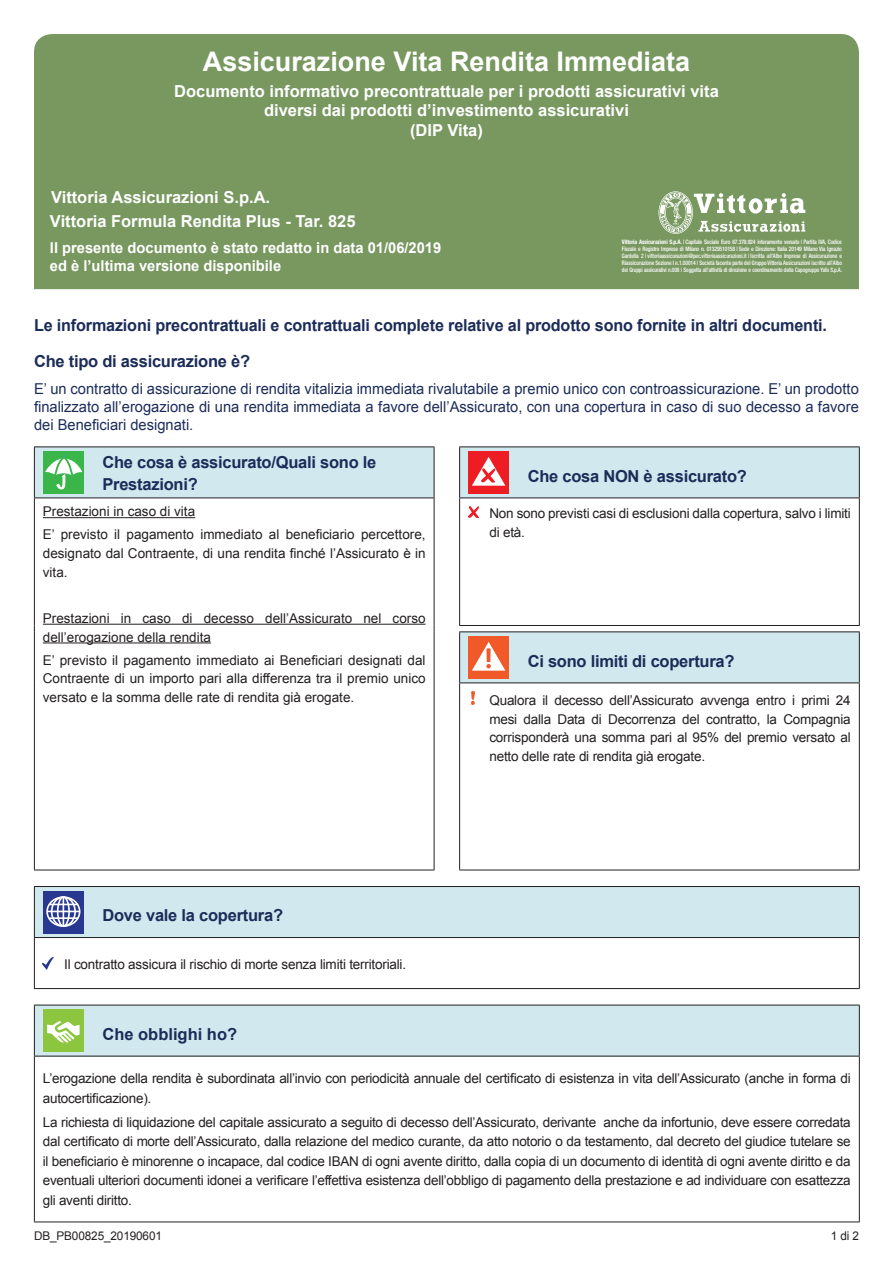
<style>
.page{position:relative;width:893px;height:1263px;background:#fff}
.page>*{position:absolute;margin:0;border:0;box-sizing:border-box;transform-origin:0 0}
.t1{font:700 27px "Arial";color:#fff}
.t2{font:700 16.5px/22.5px "Arial";letter-spacing:-.015em;color:#1c2c59}
.t3{font:700 16.5px/19.5px "Arial";color:#fff;text-align:center}
.t4{font:15px/18px "Arial";color:#1c2c59;text-align:justify}
.t5{font:700 15px/18px "Arial";color:#fff}
.t6{font:13.5px/18.8px "Arial";letter-spacing:-.015em;color:#231f20}
.t7{font:12px "Arial";letter-spacing:-.01em;color:#231f20}
.t8{font:500 condensed 6.15px/7.1px "Helvetica Neue";letter-spacing:-.02em;color:#fff;text-align:justify;scale:.94 1}
.s1{font-family:"Helvetica Neue LT Std";font-weight:700}
</style>
<div class="page">
<svg style="left:35px;top:447px;width:824px;height:236px"></svg>
<hr style="left:34px;top:446px;width:400px;height:1px;background:#231f20">
<hr style="left:34px;top:447px;width:1px;height:50px;background:#231f20">
<hr style="left:434px;top:447px;width:1px;height:50px;background:#231f20">
<hr style="left:459px;top:446px;width:401px;height:1px;background:#231f20">
<hr style="left:459px;top:447px;width:1px;height:50px;background:#231f20">
<hr style="left:859px;top:447px;width:1px;height:50px;background:#231f20">
<hr style="left:34px;top:497px;width:400px;height:1px;background:#231f20">
<hr style="left:34px;top:498px;width:1px;height:127px;background:#231f20">
<hr style="left:434px;top:498px;width:1px;height:127px;background:#231f20">
<hr style="left:459px;top:497px;width:401px;height:1px;background:#231f20">
<hr style="left:459px;top:498px;width:1px;height:127px;background:#231f20">
<hr style="left:859px;top:498px;width:1px;height:127px;background:#231f20">
<hr style="left:459px;top:625px;width:401px;height:1px;background:#231f20">
<hr style="left:34px;top:632px;width:1px;height:51px;background:#231f20">
<hr style="left:434px;top:632px;width:1px;height:51px;background:#231f20">
<hr style="left:459px;top:631px;width:401px;height:1px;background:#231f20">
<hr style="left:459px;top:632px;width:1px;height:50px;background:#231f20">
<hr style="left:859px;top:632px;width:1px;height:50px;background:#231f20">
<hr style="left:34px;top:683px;width:1px;height:187px;background:#231f20">
<hr style="left:434px;top:683px;width:1px;height:187px;background:#231f20">
<hr style="left:459px;top:682px;width:401px;height:1px;background:#231f20">
<hr style="left:459px;top:683px;width:1px;height:187px;background:#231f20">
<hr style="left:859px;top:683px;width:1px;height:187px;background:#231f20">
<hr style="left:34px;top:870px;width:400px;height:1px;background:#231f20">
<hr style="left:459px;top:870px;width:401px;height:1px;background:#231f20">
<div style="left:43px;top:451px;width:41px;height:42px;background:#3ab54a"></div>
<svg style="left:45px;top:454px;width:37px;height:35px"></svg>
<div style="left:468px;top:451px;width:41px;height:43px;background:#ee1d23"></div>
<svg style="left:472px;top:457px;width:33px;height:29px"></svg>
<hr style="left:43px;top:517px;width:152px;height:1px;background:#231f20">
<hr style="left:43px;top:624px;width:383px;height:1px;background:#231f20">
<hr style="left:43px;top:642px;width:168px;height:1px;background:#231f20">
<svg style="left:468px;top:506px;width:11px;height:11px"></svg>
<div style="left:468px;top:636px;width:41px;height:43px;background:#f15929"></div>
<svg style="left:472px;top:642px;width:33px;height:29px"></svg>
<img style="left:471px;top:691px;width:4px;height:14px">
<div style="left:34px;top:886px;width:825px;height:51px;background:#d0e8ee"></div>
<hr style="left:34px;top:886px;width:826px;height:1px;background:#231f20">
<hr style="left:34px;top:887px;width:1px;height:50px;background:#231f20">
<hr style="left:859px;top:887px;width:1px;height:50px;background:#231f20">
<hr style="left:34px;top:937px;width:826px;height:1px;background:#231f20">
<hr style="left:34px;top:938px;width:1px;height:50px;background:#231f20">
<hr style="left:859px;top:938px;width:1px;height:50px;background:#231f20">
<hr style="left:34px;top:988px;width:826px;height:1px;background:#231f20">
<svg style="left:43px;top:891px;width:41px;height:42px"></svg>
<div style="left:46px;top:896px;width:34px;height:31px;border:2px solid #fff;border-radius:50%"></div>
<div style="left:51px;top:896px;width:25px;height:31px;border:2px solid #fff;border-radius:50%"></div>
<div style="left:57px;top:896px;width:13px;height:31px;border:2px solid #fff;border-radius:50%"></div>
<hr style="left:63px;top:897px;width:1px;height:30px;background:#fff">
<svg style="left:49px;top:904px;width:29px;height:1px"></svg>
<hr style="left:49px;top:917px;width:29px;height:2px;background:#fff">
<hr style="left:47px;top:911px;width:33px;height:1px;background:#fff">
<svg style="left:43px;top:957px;width:11px;height:12px"></svg>
<div style="left:34px;top:1005px;width:825px;height:51px;background:#d0e8ee"></div>
<hr style="left:34px;top:1005px;width:826px;height:1px;background:#231f20">
<hr style="left:34px;top:1005px;width:1px;height:51px;background:#231f20">
<hr style="left:859px;top:1005px;width:1px;height:51px;background:#231f20">
<hr style="left:34px;top:1056px;width:826px;height:1px;background:#231f20">
<hr style="left:34px;top:1056px;width:1px;height:165px;background:#231f20">
<hr style="left:859px;top:1056px;width:1px;height:165px;background:#231f20">
<hr style="left:34px;top:1221px;width:826px;height:1px;background:#231f20">
<div style="left:43px;top:1009px;width:41px;height:43px;background:#8bc63e"></div>
<svg style="left:47px;top:1021px;width:33px;height:22px"></svg>
<div style="left:34px;top:34px;width:825px;height:255px;background:#789860"></div>
<svg style="left:658px;top:191px;width:147px;height:43px"></svg>
<h1 class="t1" style="left:203px;top:43px;width:489px">Assicurazione Vita Rendita Immediata</h1>
<p class="t3" style="left:174px;top:82px;width:546px">Documento informativo precontrattuale per i prodotti assicurativi vita diversi dai prodotti d’investimento assicurativi<br>(DIP Vita)</p>
<p class="t3" style="left:50px;top:186px;width:307px;line-height:23.4px;text-align:left">Vittoria Assicurazioni S.p.A.<br>Vittoria Formula Rendita Plus - Tar. 825</p>
<p class="t5" style="left:50px;top:239px;width:393px">Il presente documento è stato redatto in data 01/06/2019 ed è l’ultima versione disponibile</p>
<p class="t8" style="left:622px;top:238px;width:236px"><span class="s1">Vittoria Assicurazioni S.p.A.</span> | Capitale Sociale Euro 67.378.924 interamente versato | Partita IVA, Codice Fiscale e Registro Imprese di Milano n. 01329510158 | Sede e Direzione: Italia 20149 Milano Via Ignazio Gardella 2 | vittoriaassicurazioni@pec.vittoriaassicurazioni.it | Iscritta all’Albo Imprese di Assicurazione e Riassicurazione Sezione I n.1.00014 | Società facente parte del Gruppo Vittoria Assicurazioni iscritto all’Albo dei Gruppi assicurativi n.008 | Soggetta all’attività di direzione e coordinamento della Capogruppo Yafa S.p.A.</p>
<p class="t2" style="left:34px;top:314px;width:794px">Le informazioni precontrattuali e contrattuali complete relative al prodotto sono fornite in altri documenti.</p>
<p class="t2" style="left:34px;top:351px;width:218px">Che tipo di assicurazione è?</p>
<p class="t4" style="left:34px;top:380px;width:826px">E’ un contratto di assicurazione di rendita vitalizia immediata rivalutabile a premio unico con controassicurazione. E’ un prodotto finalizzato all’erogazione di una rendita immediata a favore dell’Assicurato, con una copertura in caso di suo decesso a favore dei Beneficiari designati.</p>
<p class="t2" style="left:102px;top:451px;width:276px">Che cosa è assicurato/Quali sono le<br>Prestazioni?</p>
<p class="t6" style="left:43px;top:500px;width:384px;line-height:23px">Prestazioni in caso di vita<br>E’ previsto il pagamento immediato al beneficiario percettore,</p>
<p class="t6" style="left:43px;top:544px;width:384px">designato dal Contraente, di una rendita finché l’Assicurato è in vita.</p>
<p class="t6" style="left:43px;top:609px;width:384px">Prestazioni in caso di decesso dell’Assicurato nel corso dell’erogazione della rendita</p>
<p class="t6" style="left:43px;top:650px;width:384px;text-align:justify">E’ previsto il pagamento immediato ai Beneficiari designati dal Contraente di un importo pari alla differenza tra il premio unico versato e la somma delle rate di rendita già erogate.</p>
<p class="t2" style="left:102px;top:905px;width:182px">Dove vale la copertura?</p>
<p class="t6" style="left:64px;top:955px;width:344px">Il contratto assicura il rischio di morte senza limiti territoriali.</p>
<p class="t2" style="left:528px;top:465px;width:221px">Che cosa NON è assicurato?</p>
<p class="t6" style="left:489px;top:504px;width:363px">Non sono previsti casi di esclusioni dalla copertura, salvo i limiti di età.</p>
<p class="t2" style="left:528px;top:650px;width:208px">Ci sono limiti di copertura?</p>
<p class="t6" style="left:489px;top:691px;width:363px;text-align:justify">Qualora il decesso dell’Assicurato avvenga entro i primi 24 mesi dalla Data di Decorrenza del contratto, la Compagnia corrisponderà una somma pari al 95% del premio versato al netto delle rate di rendita già erogate.</p>
<p class="t2" style="left:102px;top:1023px;width:136px">Che obblighi ho?</p>
<p class="t6" style="left:43px;top:1069px;width:809px;line-height:19.5px">L’erogazione della rendita è subordinata all’invio con periodicità annuale del certificato di esistenza in vita dell’Assicurato (anche in forma di autocertificazione).</p>
<p class="t6" style="left:43px;top:1112px;width:809px;line-height:19.5px;text-align:justify">La richiesta di liquidazione del capitale assicurato a seguito di decesso dell’Assicurato, derivante anche da infortunio, deve essere corredata dal certificato di morte dell’Assicurato, dalla relazione del medico curante, da atto notorio o da testamento, dal decreto del giudice tutelare se il beneficiario è minorenne o incapace, dal codice IBAN di ogni avente diritto, dalla copia di un documento di identità di ogni avente diritto e da eventuali ulteriori documenti idonei a verificare l’effettiva esistenza dell’obbligo di pagamento della prestazione e ad individuare con esattezza gli aventi diritto.</p>
<p class="t7" style="left:34px;top:1228px;width:129px">DB_PB00825_20190601</p>
<p class="t7" style="left:831px;top:1228px;width:30px">1 di 2</p>
</div>
